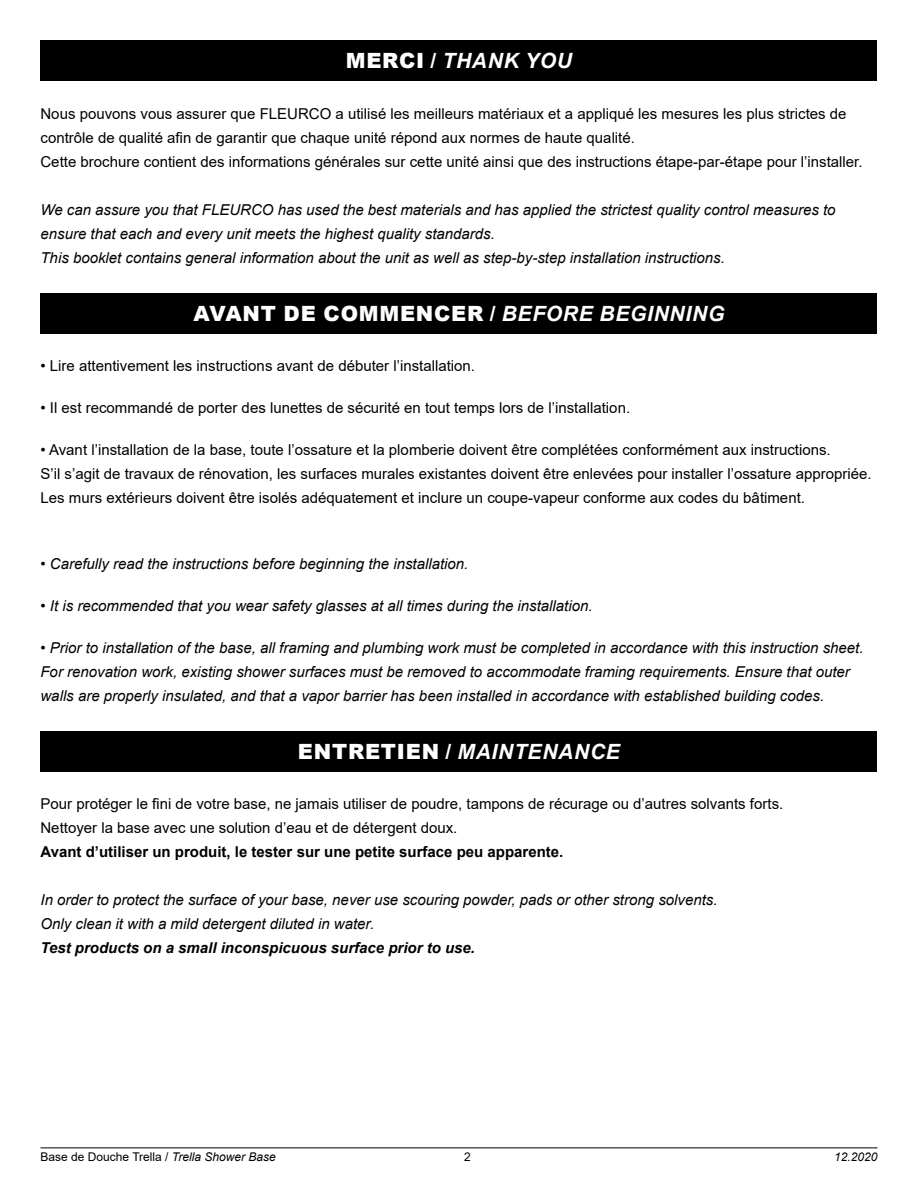
<style>
.page{position:relative;width:918px;height:1188px;background:#fff}
.page>*{position:absolute;margin:0;border:0;box-sizing:border-box;transform-origin:0 0}
.t1{font:900 21px "Arial";letter-spacing:.035em;color:#fff}
.t2{font:italic 700 21px "Arial";letter-spacing:.035em;color:#fff}
.t3{font:15px/24px "Arial";color:#000}
.t4{font:italic 15px/24px "Arial";color:#000}
.t5{font:700 15px "Arial";color:#000}
.t6{font:italic 700 15px "Arial";color:#000}
.t7{font:12px "Arial";color:#000}
.t8{font:italic 12px "Arial";color:#000}
.s1{font-weight:900;font-style:normal}
.s2{font-style:normal}
.s3{font-weight:700}
.s4{font-weight:700;font-style:italic}
.s5{font-style:italic}
</style>
<div class="page">
<div style="left:40px;top:40px;width:838px;height:41px;background:#000"></div>
<div style="left:40px;top:731px;width:838px;height:40px;background:#000"></div>
<div style="left:40px;top:293px;width:838px;height:40px;background:#000"></div>
<hr style="left:40px;top:1148px;width:838px;height:1px;background:#000">
<h1 class="t2" style="left:346px;top:47px;width:228px"><span class="s1">MERCI</span> <span class="s2">/</span> THANK YOU</h1>
<p class="t3" style="left:40px;top:102px;width:824px">Nous pouvons vous assurer que FLEURCO a utilisé les meilleurs matériaux et a appliqué les mesures les plus strictes de contrôle de qualité afin de garantir que chaque unité répond aux normes de haute qualité.<br>Cette brochure contient des informations générales sur cette unité ainsi que des instructions étape-par-étape pour l’installer.</p>
<p class="t4" style="left:40px;top:198px;width:797px">We can assure you that FLEURCO has used the best materials and has applied the strictest quality control measures to ensure that each and every unit meets the highest quality standards.<br>This booklet contains general information about the unit as well as step-by-step installation instructions.</p>
<h1 class="t1" style="left:194px;top:298px;width:532px">AVANT DE COMMENCER <span class="s3">/</span> <span class="s4">BEFORE BEGINNING</span></h1>
<p class="t3" style="left:40px;top:354px;width:436px">• Lire attentivement les instructions avant de débuter l’installation.</p>
<p class="t3" style="left:40px;top:396px;width:591px">• Il est recommandé de porter des lunettes de sécurité en tout temps lors de l’installation.</p>
<p class="t3" style="left:40px;top:438px;width:833px">• Avant l’installation de la base, toute l’ossature et la plomberie doivent être complétées conformément aux instructions.<br>S’il s’agit de travaux de rénovation, les surfaces murales existantes doivent être enlevées pour installer l’ossature appropriée.<br>Les murs extérieurs doivent être isolés adéquatement et inclure un coupe-vapeur conforme aux codes du bâtiment.</p>
<p class="t4" style="left:40px;top:552px;width:429px">• Carefully read the instructions before beginning the installation.</p>
<p class="t4" style="left:40px;top:594px;width:554px">• It is recommended that you wear safety glasses at all times during the installation.</p>
<p class="t4" style="left:40px;top:636px;width:825px">• Prior to installation of the base, all framing and plumbing work must be completed in accordance with this instruction sheet.<br>For renovation work, existing shower surfaces must be removed to accommodate framing requirements. Ensure that outer walls are properly insulated, and that a vapor barrier has been installed in accordance with established building codes.</p>
<h1 class="t1" style="left:298px;top:736px;width:262px">ENTRETIE N <span class="s3">/</span> <span class="s4">maintenan</span></h1>
<h1 class="t2" style="left:590px;top:737px;width:31px">ce</h1>
<p class="t3" style="left:40px;top:792px;width:744px">Pour protéger le fini de votre base, ne jamais utiliser de poudre, tampons de récurage ou d’autres solvants forts.<br>Nettoyer la base avec une solution d’eau et de détergent doux.</p>
<p class="t5" style="left:40px;top:842px;width:524px">Avant d’utiliser un produit, le tester sur une petite surface peu apparente.</p>
<p class="t4" style="left:40px;top:888px;width:679px">In order to protect the surface of your base, never use scouring powder, pads or other strong solvents.<br>Only clean it with a mild detergent diluted in water.</p>
<p class="t6" style="left:40px;top:938px;width:436px">Test products on a small inconspicuous surface prior to use.</p>
<p class="t7" style="left:40px;top:1149px;width:237px">Base de Douche Trella / <span class="s5">Trella Shower Base</span></p>
<p class="t7" style="left:464px;top:1149px;width:8px">2</p>
<p class="t8" style="left:834px;top:1149px;width:45px">12.2020</p>
</div>
